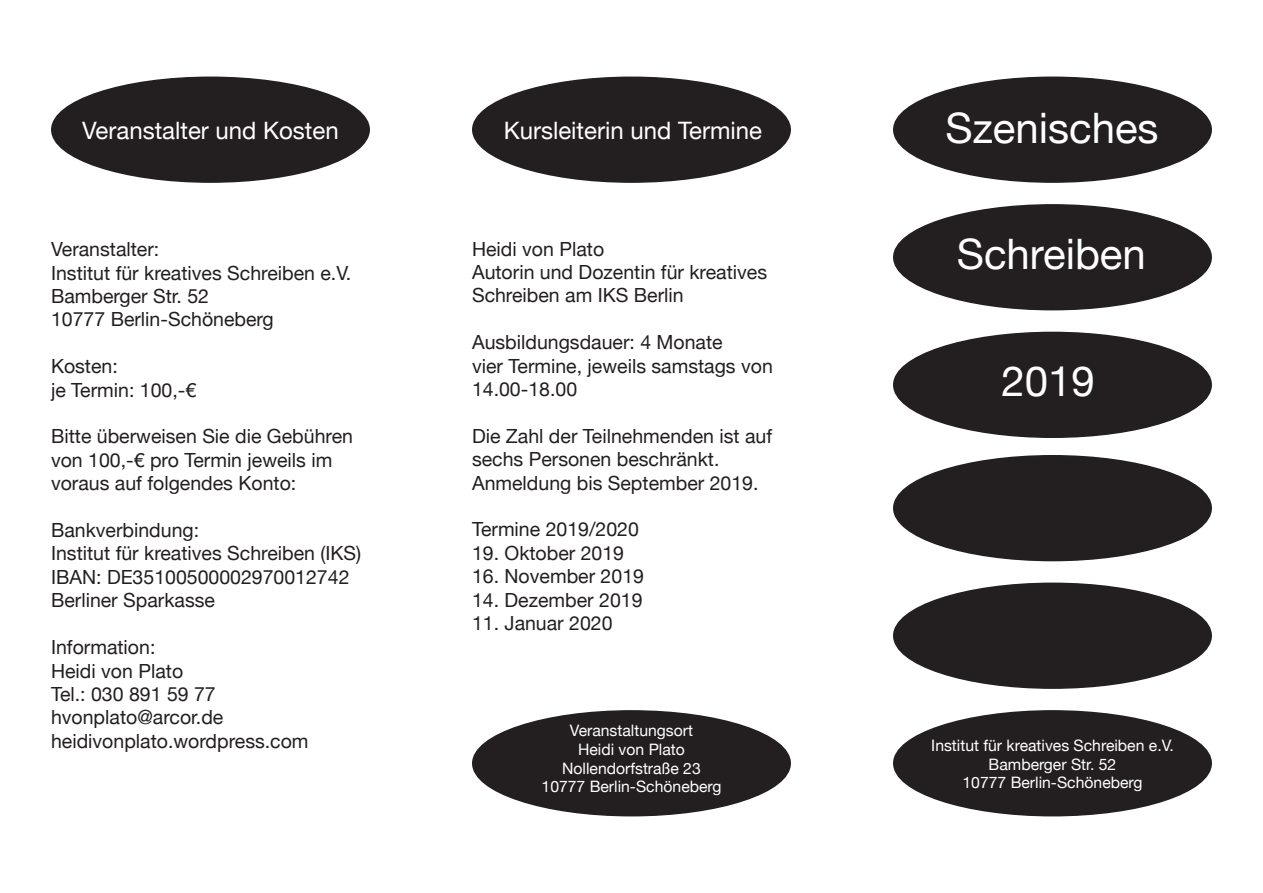
<style>
.page{position:relative;width:1263px;height:893px;background:#fff}
.page>*{position:absolute;margin:0;border:0;box-sizing:border-box;transform-origin:0 0}
.t1{font:42px "Helvetica Neue";color:#fff}
.t2{font:24px "Helvetica Neue";color:#fff}
.t3{font:19.5px/23.4px "Helvetica Neue";color:#231f20}
.t4{font:15.75px/18.9px "Helvetica Neue";color:#fff;text-align:center}
</style>
<div class="page">
<div style="left:894px;top:77px;width:317px;height:105px;background:#231f20;border-radius:50%"></div>
<div style="left:894px;top:205px;width:317px;height:105px;background:#231f20;border-radius:50%"></div>
<div style="left:894px;top:332px;width:317px;height:105px;background:#231f20;border-radius:50%"></div>
<div style="left:894px;top:456px;width:317px;height:105px;background:#231f20;border-radius:50%"></div>
<div style="left:894px;top:583px;width:317px;height:105px;background:#231f20;border-radius:50%"></div>
<div style="left:894px;top:711px;width:317px;height:105px;background:#231f20;border-radius:50%"></div>
<div style="left:473px;top:77px;width:317px;height:105px;background:#231f20;border-radius:50%"></div>
<div style="left:52px;top:77px;width:317px;height:105px;background:#231f20;border-radius:50%"></div>
<div style="left:473px;top:711px;width:317px;height:105px;background:#231f20;border-radius:50%"></div>
<p class="t2" style="left:82px;top:113px;width:258px">Veranstalter und Kosten</p>
<p class="t2" style="left:504px;top:113px;width:260px">Kursleiterin und Termine</p>
<p class="t3" style="left:51px;top:239px;width:302px">Veranstalter:<br>Institut für kreatives Schreiben e.V.<br>Bamberger Str. 52<br>10777 Berlin-Schöneberg</p>
<p class="t3" style="left:51px;top:356px;width:147px">Kosten:<br>je Termin: 100,-€</p>
<p class="t3" style="left:51px;top:426px;width:303px">Bitte überweisen Sie die Gebühren von 100,-€ pro Termin jeweils im voraus auf folgendes Konto:</p>
<p class="t3" style="left:51px;top:520px;width:312px">Bankverbindung:<br>Institut für kreatives Schreiben (IKS)<br>IBAN: DE35100500002970012742<br>Berliner Sparkasse</p>
<p class="t3" style="left:51px;top:637px;width:259px">Information:<br>Heidi von Plato<br>Tel.: 030 891 59 77 hvonplato@arcor.de heidivonplato.wordpress.com</p>
<p class="t3" style="left:472px;top:238px;width:297px">Heidi von Plato<br>Autorin und Dozentin für kreatives<br>Schreiben am IKS Berlin</p>
<p class="t3" style="left:472px;top:332px;width:302px">Ausbildungsdauer: 4 Monate<br>vier Termine, jeweils samstags von<br>14.00-18.00</p>
<p class="t3" style="left:472px;top:425px;width:302px">Die Zahl der Teilnehmenden ist auf sechs Personen beschränkt.<br>Anmeldung bis September 2019.</p>
<p class="t3" style="left:472px;top:519px;width:168px">Termine 2019/2020</p>
<p class="t3" style="left:472px;top:542px;width:154px">19. Oktober 2019</p>
<p class="t3" style="left:472px;top:566px;width:173px">16. November 2019</p>
<p class="t3" style="left:472px;top:589px;width:172px">14. Dezember 2019</p>
<p class="t3" style="left:472px;top:613px;width:142px">11. Januar 2020</p>
<p class="t4" style="left:542px;top:722px;width:181px">Veranstaltungsort<br>Heidi von Plato<br>Nollendorfstraße 23<br>10777 Berlin-Schöneberg</p>
<h1 class="t1" style="left:945px;top:98px;width:215px">Szenisches</h1>
<h1 class="t1" style="left:957px;top:223px;width:191px">Schreiben</h1>
<h1 class="t1" style="left:1001px;top:351px;width:95px">2019</h1>
<p class="t4" style="left:931px;top:736px;width:244px">Institut für kreatives Schreiben e.V.<br>Bamberger Str. 52<br>10777 Berlin-Schöneberg</p>
</div>
